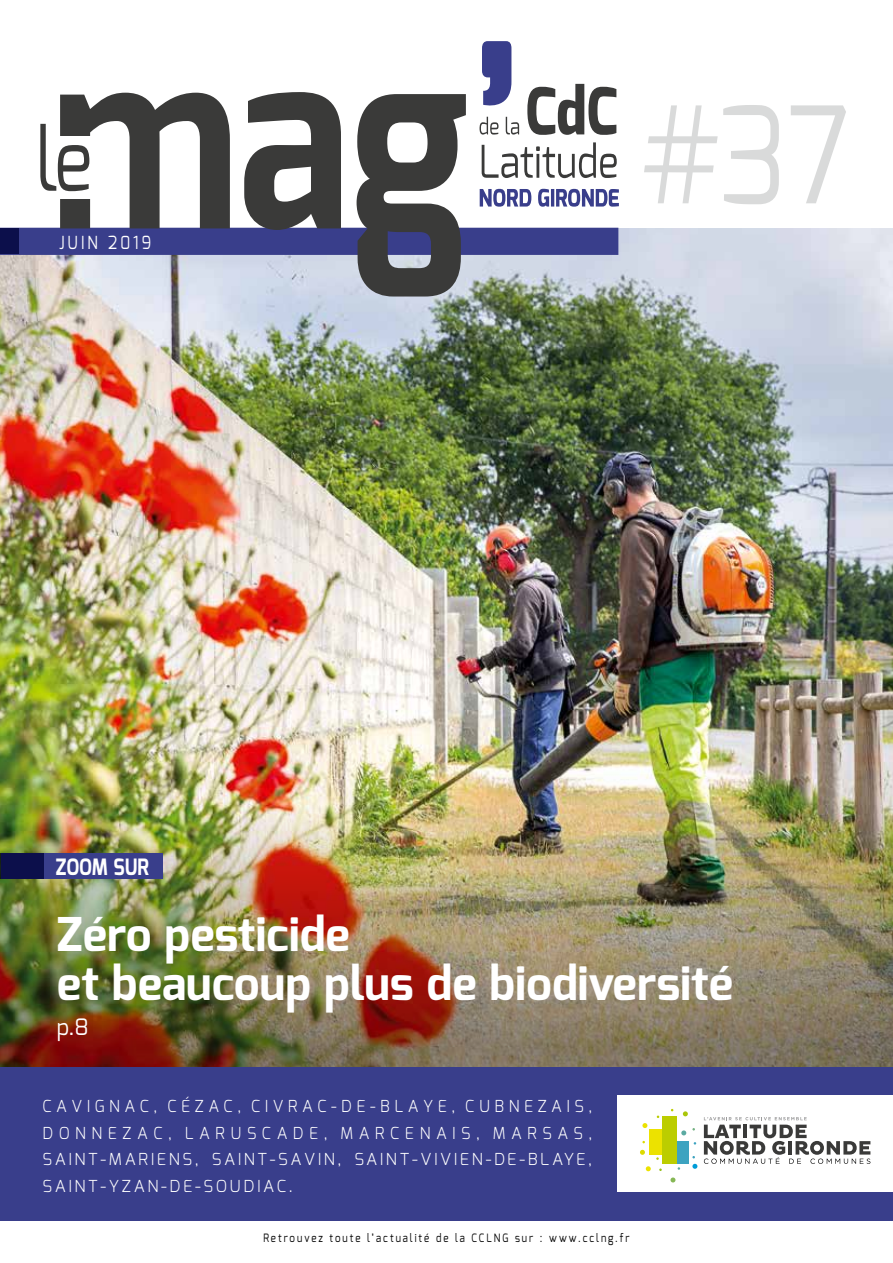
<style>
.page{position:relative;width:893px;height:1263px;background:#fff}
.page>*{position:absolute;margin:0;border:0;box-sizing:border-box;transform-origin:0 0}
.t1{font:133.8px "Exo";color:#d9dada;scale:.85 1}
.t2{font:700 46.5px/49.5px "Exo";color:#fff}
.t3{font:700 22.5px "Exo";color:#fff;scale:.85 1}
.t4{font:22.5px "Exo";color:#fff}
.t5{font:18px "Exo";letter-spacing:.2em;color:#fff;scale:.85 1}
.t6{font:300 16.5px/26.7px "Exo";letter-spacing:.16em;color:#fff;text-align:justify}
.t7{font:11.55px "Exo";letter-spacing:.2em;color:#000;scale:.85 1}
</style>
<div class="page">
<img style="left:0;top:228px;width:893px;height:546px">
<img style="left:0;top:774px;width:893px;height:293px">
<div style="left:0;top:228px;width:618px;height:26px;background:#393e8b"></div>
<div style="left:0;top:228px;width:618px;height:27px;border:2px solid #393e8b"></div>
<div style="left:0;top:1067px;width:893px;height:154px;background:#393e8b"></div>
<svg style="left:480px;top:189px;width:139px;height:18px"></svg>
<svg style="left:482px;top:142px;width:135px;height:36px"></svg>
<svg style="left:480px;top:41px;width:136px;height:94px"></svg>
<svg style="left:60px;top:92px;width:406px;height:204px"></svg>
<div style="left:1px;top:136px;width:108px;height:62px;background:#fff"></div>
<svg style="left:40px;top:124px;width:49px;height:67px"></svg>
<div style="left:0;top:228px;width:18px;height:26px;background:#0c0f4b"></div>
<div style="left:1px;top:853px;width:161px;height:25px;background:#393e8b"></div>
<div style="left:0;top:853px;width:44px;height:25px;background:#0c0f4b"></div>
<div style="left:618px;top:1095px;width:275px;height:97px;background:#fff"></div>
<div style="left:662px;top:1117px;width:15px;height:47px;background:#bccd00"></div>
<div style="left:649px;top:1129px;width:13px;height:26px;background:#ece200"></div>
<div style="left:677px;top:1141px;width:12px;height:23px;background:#3da3c0"></div>
<svg style="left:642px;top:1123px;width:5px;height:5px"></svg>
<svg style="left:681px;top:1130px;width:5px;height:5px"></svg>
<svg style="left:683px;top:1111px;width:5px;height:5px"></svg>
<svg style="left:640px;top:1150px;width:5px;height:5px"></svg>
<svg style="left:646px;top:1166px;width:5px;height:5px"></svg>
<svg style="left:670px;top:1177px;width:5px;height:5px"></svg>
<svg style="left:692px;top:1164px;width:5px;height:5px"></svg>
<svg style="left:704px;top:1117px;width:166px;height:47px"></svg>
<p class="t5" style="left:59px;top:231px;width:110px">JUIN 2019</p>
<h3 class="t3" style="left:56px;top:853px;width:111px">ZOOM SUR</h3>
<h1 class="t1" style="left:642px;top:69px;width:246px">#37</h1>
<h2 class="t2" style="left:57px;top:909px;width:678px">Zéro pesticide<br>et beaucoup plus de biodiversité</h2>
<h3 class="t4" style="left:57px;top:1012px;width:33px">p.8</h3>
<p class="t6" style="left:43px;top:1093px;width:551px">CAVIGNAC, CÉZAC, CIVRAC-DE-BLAYE, CUBNEZAIS, DONNEZAC, LARUSCADE, MARCENAIS, MARSAS, SAINT-MARIENS, SAINT-SAVIN, SAINT-VIVIEN-DE-BLAYE, SAINT-YZAN-DE-SOUDIAC.</p>
<p class="t7" style="left:263px;top:1230px;width:432px">Retrouvez toute l’actualité de la CCLNG sur : www.cclng.fr</p>
</div>
